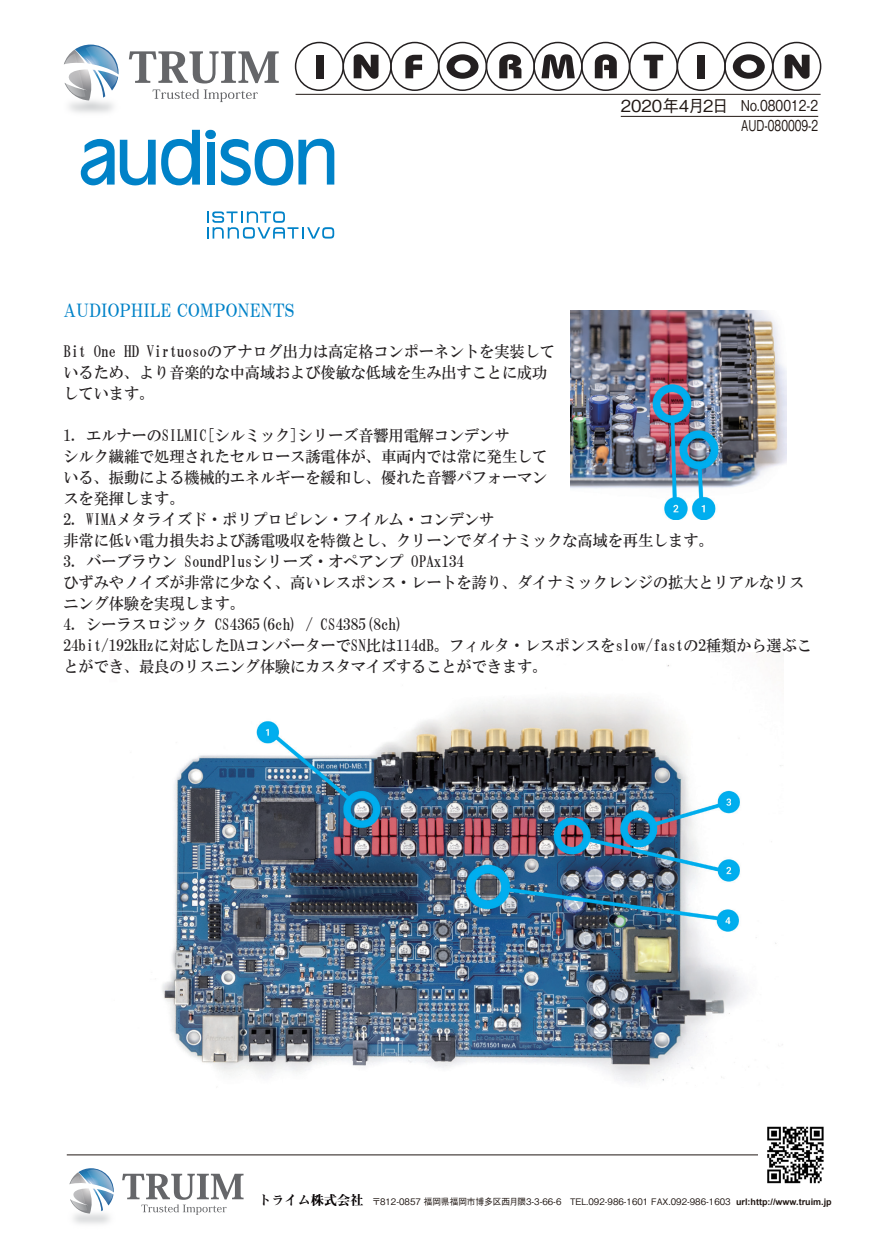
<style>
.page{position:relative;width:888px;height:1260px;background:#fff}
.page>*{position:absolute;margin:0;border:0;box-sizing:border-box;transform-origin:0 0}
.t1{font:18px "HGP Mincho B";color:#0082c8}
.t2{font:15.75px/21px "HG Mincho B";color:#231f20;scale:.96 1}
.t3{font:500 15px/20.1px "Gothic BBB Pr 6 N";color:#211814;text-align:right;scale:.82 1}
.t4{font:500 9px "Gothic BBB Pr 6 N";color:#211814;scale:.96 1}
.s1{font-size:16.5px}
.s2{font-family:"Midashi Min Pr 6 N MA31";font-weight:400;font-size:13.2px;color:#070304}
.s3{font-family:"Arial";font-weight:700}
</style>
<div class="page">
<hr style="left:296px;top:94px;width:525px;height:1px;background:#211814">
<img style="left:69px;top:100px;width:44px;height:13px">
<svg style="left:64px;top:45px;width:55px;height:55px"></svg>
<svg style="left:129px;top:51px;width:150px;height:51px"></svg>
<svg style="left:447px;top:54px;width:32px;height:25px"></svg>
<svg style="left:541px;top:54px;width:34px;height:25px"></svg>
<svg style="left:405px;top:55px;width:17px;height:23px"></svg>
<div style="left:316px;top:55px;width:8px;height:23px;background:#231f20"></div>
<svg style="left:354px;top:54px;width:25px;height:25px"></svg>
<svg style="left:499px;top:54px;width:22px;height:24px"></svg>
<svg style="left:595px;top:54px;width:22px;height:24px"></svg>
<div style="left:697px;top:55px;width:8px;height:23px;background:#231f20"></div>
<svg style="left:785px;top:54px;width:25px;height:25px"></svg>
<svg style="left:644px;top:55px;width:19px;height:23px"></svg>
<svg style="left:733px;top:54px;width:32px;height:25px"></svg>
<div style="left:772px;top:42px;width:49px;height:49px;border:2px solid #231f20;border-radius:50%"></div>
<div style="left:724px;top:42px;width:49px;height:49px;border:2px solid #231f20;border-radius:50%"></div>
<div style="left:677px;top:42px;width:49px;height:49px;border:2px solid #231f20;border-radius:50%"></div>
<div style="left:629px;top:42px;width:49px;height:49px;border:2px solid #231f20;border-radius:50%"></div>
<div style="left:581px;top:42px;width:49px;height:49px;border:2px solid #231f20;border-radius:50%"></div>
<div style="left:533px;top:42px;width:50px;height:49px;border:2px solid #231f20;border-radius:50%"></div>
<div style="left:486px;top:42px;width:49px;height:49px;border:2px solid #231f20;border-radius:50%"></div>
<div style="left:438px;top:42px;width:49px;height:49px;border:2px solid #231f20;border-radius:50%"></div>
<div style="left:390px;top:42px;width:49px;height:49px;border:2px solid #231f20;border-radius:50%"></div>
<div style="left:343px;top:42px;width:49px;height:49px;border:2px solid #231f20;border-radius:50%"></div>
<div style="left:295px;top:42px;width:49px;height:49px;border:2px solid #231f20;border-radius:50%"></div>
<hr style="left:67px;top:1155px;width:753px;height:1px;background:#211814">
<svg style="left:69px;top:1168px;width:45px;height:46px"></svg>
<svg style="left:122px;top:1174px;width:122px;height:41px"></svg>
<img style="left:759px;top:1126px;width:65px;height:58px">
<hr style="left:621px;top:116px;width:197px;height:1px;background:#211814">
<img style="left:571px;top:311px;width:215px;height:209px">
<img style="left:162px;top:665px;width:621px;height:417px">
<svg style="left:81px;top:130px;width:253px;height:56px"></svg>
<svg style="left:207px;top:211px;width:127px;height:28px"></svg>
<p class="t3" style="left:621px;top:94px;width:242px"><span class="s1">2020年4月2日</span> No.080012-2<br>AUD-080009-2</p>
<p class="t1" style="left:64px;top:301px;width:232px">AUDIOPHILE COMPONENTS</p>
<p class="t2" style="left:64px;top:340px;width:513px">Bit One HD Virtuosoのアナログ出力は高定格コンポーネントを実装しているため、より音楽的な中高域および俊敏な低域を生み出すことに成功しています。</p>
<p class="t2" style="left:64px;top:424px;width:505px">1. エルナーのSILMIC[シルミック]シリーズ音響用電解コンデンサ<br>シルク繊維で処理されたセルロース誘電体が、車両内では常に発生している、振動による機械的エネルギーを緩和し、優れた音響パフォーマンスを発揮します。</p>
<p class="t2" style="left:64px;top:508px;width:679px">2. WIMAメタライズド・ポリプロピレン・フイルム・コンデンサ<br>非常に低い電力損失および誘電吸収を特徴とし、クリーンでダイナミックな高域を再生します。</p>
<p class="t2" style="left:64px;top:550px;width:773px">3. バーブラウン SoundPlusシリーズ・オペアンプ OPAx134<br>ひずみやノイズが非常に少なく、高いレスポンス・レートを誇り、ダイナミックレンジの拡大とリアルなリスニング体験を実現します。</p>
<p class="t2" style="left:64px;top:613px;width:781px">4. シーラスロジック CS4365(6ch) / CS4385(8ch)<br>24bit/192kHzに対応したDAコンバーターでSN比は114dB。フィルタ・レスポンスをslow/fastの2種類から選ぶことができ、最良のリスニング体験にカスタマイズすることができます。</p>
<p class="t4" style="left:258px;top:1194px;width:599px"><span class="s2">トライム株式会社</span> 〒812-0857 福岡県福岡市博多区西月隈3-3-66-6　TEL.092-986-1601 FAX.092-986-1603 <span class="s3">url:http://www.truim.jp</span></p>
</div>
